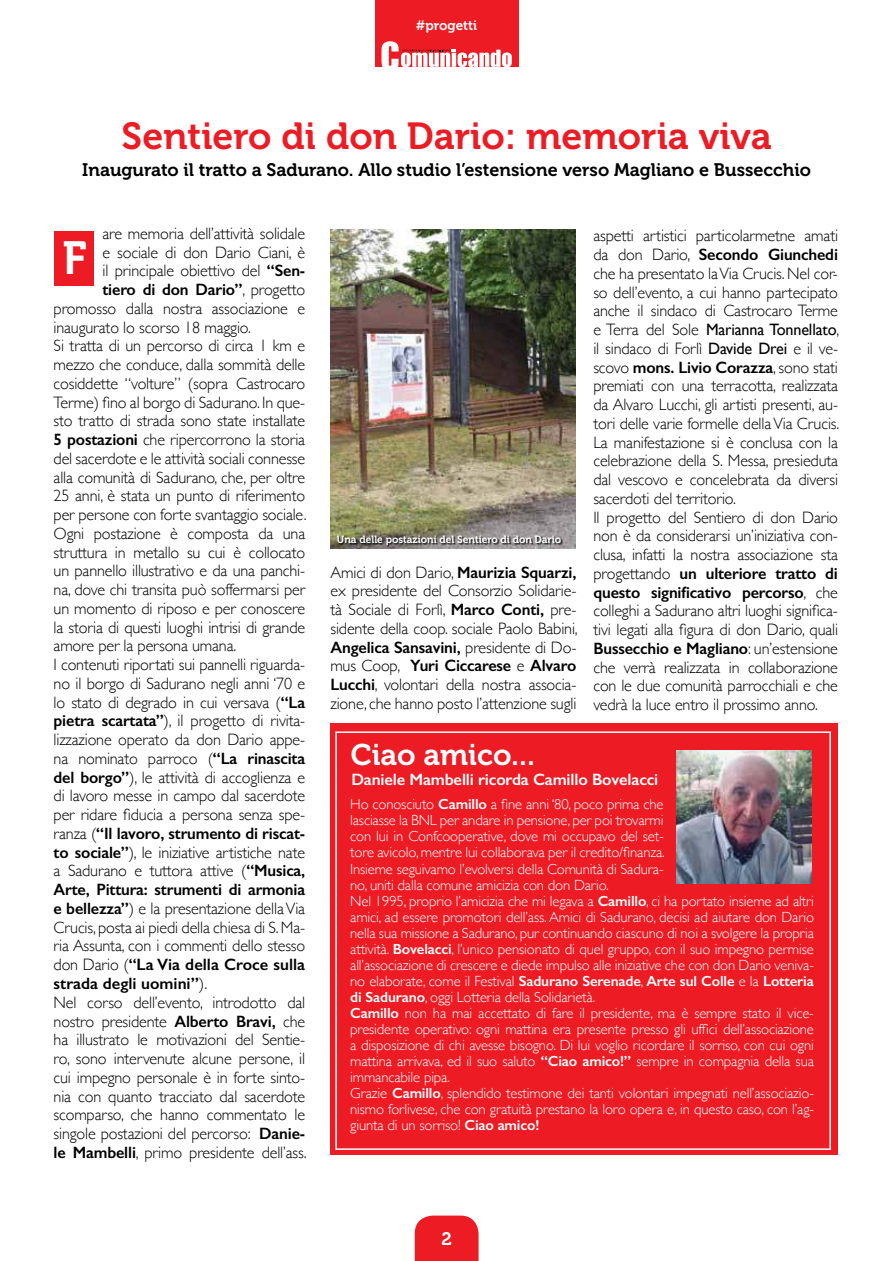
<style>
.page{position:relative;width:894px;height:1261px;background:#fff}
.page>*{position:absolute;margin:0;border:0;box-sizing:border-box;transform-origin:0 0}
.t1{font:46.2px "Museo 700";color:#fff}
.t2{font:37.5px "Museo 700";color:#ed1c24}
.t3{font:29.7px "Museo 700";color:#fff}
.t4{font:18px "Museo 700";color:#000}
.t5{font:18px "Museo 700";color:#fff}
.t6{font:300 16.5px/18.8px "Gill Sans";letter-spacing:-.01em;color:#000;text-align:justify}
.t7{font:600 16.5px "Gill Sans";letter-spacing:-.01em;color:#000}
.t8{font:600 16.5px "Gill Sans";letter-spacing:-.01em;color:#fff}
.t9{font:300 14.7px/16px "Gill Sans";letter-spacing:-.01em;color:#fff}
.t10{font:13.5px "Museo 700";color:#fff}
.t11{font:10.5px "Museo 700";color:#fff}
.s1{font-weight:600}
.s2{font-weight:300}
.s3{font-weight:400}
</style>
<div class="page">
<div style="left:415px;top:1215px;width:63px;height:46px;background:#ed1c24"></div>
<div style="left:375px;top:0;width:143px;height:66px;background:#ed1c24"></div>
<svg style="left:381px;top:41px;width:131px;height:26px"></svg>
<div style="left:54px;top:231px;width:40px;height:54px;background:#ed1c24"></div>
<img style="left:330px;top:230px;width:245px;height:318px">
<div style="left:330px;top:723px;width:507px;height:431px;background:#ed1c24"></div>
<div style="left:335px;top:731px;width:496px;height:419px;border:2px solid #fff"></div>
<img style="left:676px;top:750px;width:135px;height:133px">
<div style="left:337px;top:536px;width:225px;height:11px;background:#000;opacity:.75"></div>
<p class="t10" style="left:416px;top:20px;width:63px">#progetti</p>
<h2 class="t2" style="left:122px;top:121px;width:651px">Sentiero di don Dario: memoria viva</h2>
<p class="t4" style="left:82px;top:163px;width:730px">Inaugurato il tratto a Sadurano. Allo studio l’estensione verso Magliano e Bussecchio</p>
<p class="t6" style="left:102px;top:225px;width:204px">are memoria dell’attività solidale</p>
<p class="t6" style="left:102px;top:242px;width:204px">e sociale di don Dario Ciani, è</p>
<p class="t6" style="left:102px;top:263px;width:204px">il principale obiettivo del <span class="s1">“Sen-</span></p>
<p class="t7" style="left:102px;top:283px;width:204px">tiero di don Dario”<span class="s2">, progetto</span></p>
<p class="t6" style="left:54px;top:300px;width:253px">promosso dalla nostra associazione e</p>
<p class="t6" style="left:54px;top:319px;width:199px">inaugurato lo scorso 18 maggio.</p>
<p class="t6" style="left:54px;top:338px;width:253px">Si tratta di un percorso di circa 1 km e</p>
<p class="t6" style="left:54px;top:356px;width:253px">mezzo che conduce, dalla sommità delle</p>
<p class="t6" style="left:54px;top:375px;width:253px">cosiddette “volture” (sopra Castrocaro</p>
<p class="t6" style="left:54px;top:392px;width:253px">Terme) fino al borgo di Sadurano. In que-</p>
<p class="t6" style="left:54px;top:413px;width:253px">sto tratto di strada sono state installate</p>
<p class="t6" style="left:54px;top:431px;width:253px"><span class="s1">5 postazioni</span> che ripercorrono la storia</p>
<p class="t6" style="left:54px;top:450px;width:253px">del sacerdote e le attività sociali connesse</p>
<p class="t6" style="left:54px;top:469px;width:253px">alla comunità di Sadurano, che, per oltre</p>
<p class="t6" style="left:54px;top:488px;width:253px">25 anni, è stata un punto di riferimento</p>
<p class="t6" style="left:54px;top:506px;width:254px">per persone con forte svantaggio sociale.</p>
<p class="t6" style="left:54px;top:525px;width:253px">Ogni postazione è composta da una</p>
<p class="t6" style="left:54px;top:544px;width:253px">struttura in metallo su cui è collocato</p>
<p class="t6" style="left:54px;top:563px;width:253px">un pannello illustrativo e da una panchi-</p>
<p class="t6" style="left:54px;top:581px;width:253px">na, dove chi transita può soffermarsi per</p>
<p class="t6" style="left:54px;top:600px;width:253px">un momento di riposo e per conoscere</p>
<p class="t6" style="left:54px;top:619px;width:253px">la storia di questi luoghi intrisi di grande</p>
<p class="t6" style="left:54px;top:638px;width:184px">amore per la persona umana.</p>
<p class="t6" style="left:54px;top:656px;width:253px">I contenuti riportati sui pannelli riguarda-</p>
<p class="t6" style="left:54px;top:675px;width:253px">no il borgo di Sadurano negli anni ‘70 e</p>
<p class="t6" style="left:54px;top:694px;width:253px">lo stato di degrado in cui versava (<span class="s1">“La</span></p>
<p class="t6" style="left:54px;top:713px;width:253px"><span class="s1">pietra scartata”</span>), il progetto di rivita-</p>
<p class="t6" style="left:54px;top:729px;width:253px">lizzazione operato da don Dario appe-</p>
<p class="t6" style="left:54px;top:750px;width:253px">na nominato parroco (<span class="s1">“La rinascita</span></p>
<p class="t6" style="left:54px;top:769px;width:253px"><span class="s1">del borgo”</span>), le attività di accoglienza e</p>
<p class="t6" style="left:54px;top:788px;width:253px">di lavoro messe in campo dal sacerdote</p>
<p class="t6" style="left:54px;top:804px;width:253px">per ridare fiducia a persona senza spe-</p>
<p class="t7" style="left:54px;top:827px;width:253px"><span class="s2">ranza (</span>“Il lavoro, strumento di riscat-</p>
<p class="t6" style="left:54px;top:844px;width:253px"><span class="s1">to sociale”</span>), le iniziative artistiche nate</p>
<p class="t6" style="left:54px;top:863px;width:253px">a Sadurano e tuttora attive (<span class="s1">“Musica,</span></p>
<p class="t7" style="left:54px;top:883px;width:253px">Arte, Pittura: strumenti di armonia</p>
<p class="t6" style="left:54px;top:900px;width:253px"><span class="s1">e bellezza”</span>) e la presentazione della Via</p>
<p class="t6" style="left:54px;top:919px;width:253px">Crucis, posta ai piedi della chiesa di S. Ma-</p>
<p class="t6" style="left:54px;top:937px;width:253px">ria Assunta, con i commenti dello stesso</p>
<p class="t7" style="left:54px;top:958px;width:253px"><span class="s2">don Dario (</span>“La Via della Croce sulla</p>
<p class="t7" style="left:54px;top:977px;width:155px">strada degli uomini”<span class="s2">).</span></p>
<p class="t6" style="left:54px;top:994px;width:253px">Nel corso dell’evento, introdotto dal</p>
<p class="t6" style="left:54px;top:1013px;width:253px">nostro presidente <span class="s1">Alberto Bravi,</span> che</p>
<p class="t6" style="left:54px;top:1031px;width:253px">ha illustrato le motivazioni del Sentie-</p>
<p class="t6" style="left:54px;top:1050px;width:253px">ro, sono intervenute alcune persone, il</p>
<p class="t6" style="left:54px;top:1069px;width:253px">cui impegno personale è in forte sinto-</p>
<p class="t6" style="left:54px;top:1088px;width:253px">nia con quanto tracciato dal sacerdote</p>
<p class="t6" style="left:54px;top:1106px;width:253px">scomparso, che hanno commentato le</p>
<p class="t6" style="left:54px;top:1125px;width:253px">singole postazioni del percorso: <span class="s1">Danie-</span></p>
<p class="t6" style="left:54px;top:1144px;width:254px"><span class="s1">le Mambelli</span>, primo presidente dell’ass.</p>
<h1 class="t1" style="left:62px;top:240px;width:26px">F</h1>
<p class="t6" style="left:593px;top:228px;width:247px;text-align:left">aspetti artistici particolarmetne amati da don Dario, <span class="s1">Secondo Giunchedi </span>che ha presentato la Via Crucis. Nel cor&shy;so dell’evento, a cui hanno partecipato anche il sindaco di Castrocaro Terme e Terra del Sole <span class="s3">Marianna Tonnellato</span>, il sindaco di Forlì <span class="s3">Davide Drei</span> e il ve&shy;scovo <span class="s1">mons. Livio Corazza</span>, sono stati premiati con una terracotta, realizzata da Alvaro Lucchi, gli artisti presenti, au&shy;tori delle varie formelle della Via Crucis.<br>La manifestazione si è conclusa con la celebrazione della S. Messa, presieduta dal vescovo e concelebrata da diversi sacerdoti del territorio.<br>Il progetto del Sentiero di don Dario non è da considerarsi un’iniziativa con&shy;clusa, infatti la nostra associazione sta progettando <span class="s1">un ulteriore tratto di questo significativo percorso</span>, che colleghi a Sadurano altri luoghi significa&shy;tivi legati alla figura di don Dario, quali <span class="s1">Bussecchio e Magliano</span>: un’estensione che verrà realizzata in collaborazione con le due comunità parrocchiali e che vedrà la luce entro il prossimo anno.</p>
<p class="t11" style="left:337px;top:536px;width:226px">Una delle postazioni del Sentiero di don Dario</p>
<p class="t6" style="left:330px;top:562px;width:249px">Amici di don Dario, <span class="s1">Maurizia Squarzi, </span>ex presidente del Consorzio Solidarie&shy;tà Sociale di Forlì, <span class="s1">Marco Conti,</span> pre&shy;sidente della coop. sociale Paolo Babini, <span class="s1">Angelica Sansavini,</span> presidente di Do&shy;mus Coop, <span class="s1">Yuri Ciccarese</span> e <span class="s1">Alvaro Lucchi</span>, volontari della nostra associa&shy;zione, che hanno posto l’attenzione sugli</p>
<h3 class="t3" style="left:351px;top:743px;width:186px">Ciao amico...</h3>
<p class="t9" style="left:350px;top:797px;width:465px">Ho conosciuto <span class="s1">Camillo</span> a fine anni ‘80, poco prima che<br>lasciasse la BNL per andare in pensione, per poi trovarmi<br>con lui in Confcooperative, dove mi occupavo del set-<br>tore avicolo, mentre lui collaborava per il credito/finanza.<br>Insieme seguivamo l’evolversi della Comunità di Sadura-<br>no, uniti dalla comune amicizia con don Dario.<br>Nel 1995, proprio l’amicizia che mi legava a <span class="s1">Camillo</span>, ci ha portato insieme ad altri amici, ad essere promotori dell’ass. Amici di Sadurano, decisi ad aiutare don Dario nella sua missione a Sadurano, pur continuando ciascuno di noi a svolgere la propria attività. <span class="s1">Bovelacci</span>, l’unico pensionato di quel gruppo, con il suo impegno permise all’associazione di crescere e diede impulso alle iniziative che con don Dario veniva&shy;no elaborate, come il Festival <span class="s1">Sadurano Serenade</span>, <span class="s1">Arte sul Colle</span> e la <span class="s1">Lotteria di Sadurano</span>, oggi Lotteria della Solidarietà.<br><span class="s1">Camillo</span> non ha mai accettato di fare il presidente, ma è sempre stato il vice&shy;presidente operativo: ogni mattina era presente presso gli uffici dell’associazione a disposizione di chi avesse bisogno. Di lui voglio ricordare il sorriso, con cui ogni mattina arrivava, ed il suo saluto <span class="s1">“Ciao amico!”</span> sempre in compagnia della sua immancabile pipa.<br>Grazie <span class="s1">Camillo</span>, splendido testimone dei tanti volontari impegnati nell’associazio&shy;nismo forlivese, che con gratuità prestano la loro opera e, in questo caso, con l’ag&shy;giunta di un sorriso! <span class="s1">Ciao amico!</span></p>
<p class="t8" style="left:351px;top:773px;width:308px">Daniele Mambelli ricorda Camillo Bovelacci</p>
<p class="t5" style="left:441px;top:1231px;width:12px">2</p>
</div>
